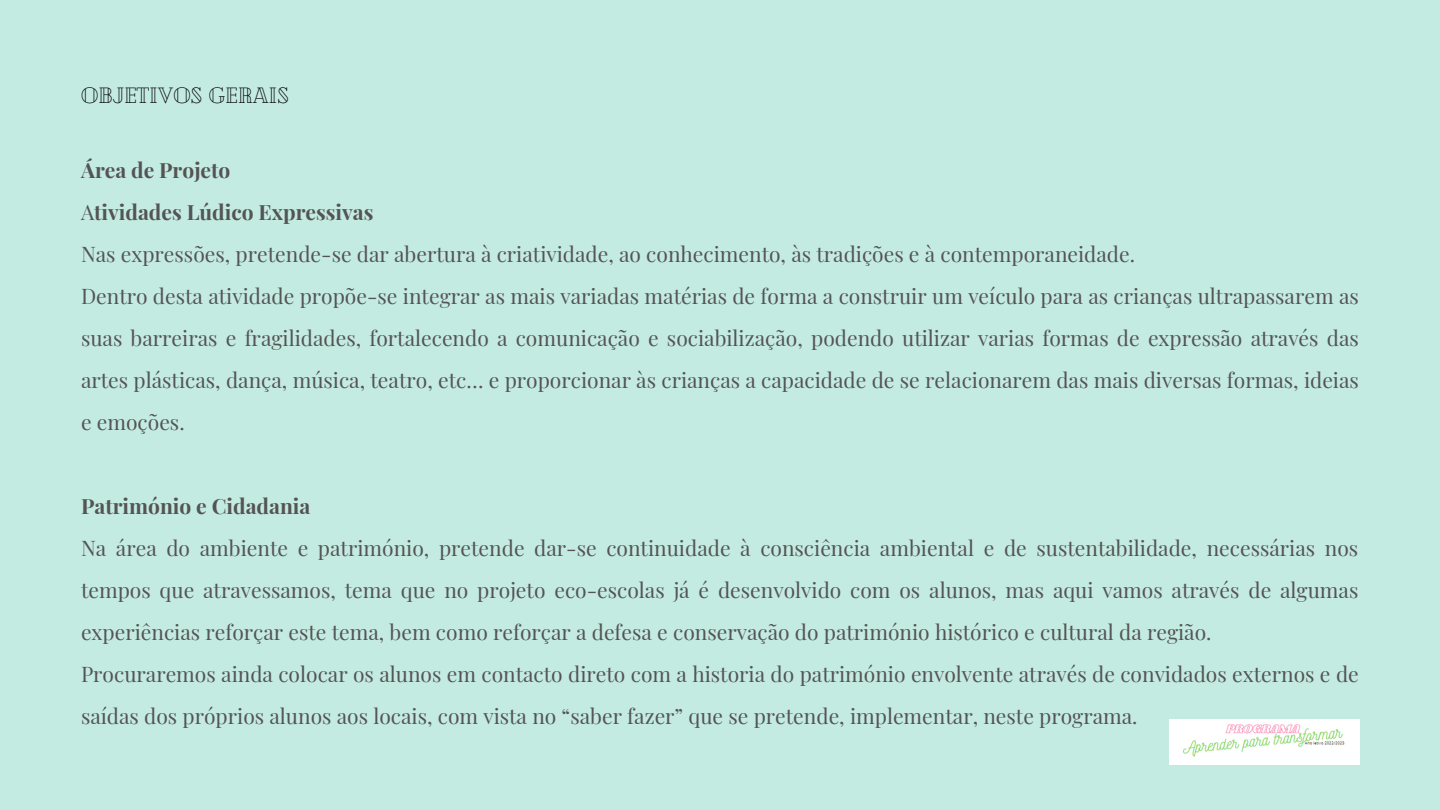
<style>
.page{position:relative;width:1440px;height:810px;background:#c3ebe2}
.page>*{position:absolute;margin:0;border:0;box-sizing:border-box;transform-origin:0 0}
.t1{font:22px "Cheque";color:#000}
.t2{font:21px/42px "Playfair Display";color:#545454}
.t3{font:700 21px "Playfair Display";color:#545454}
.s1{font-weight:700}
</style>
<div class="page">
<img style="left:1169px;top:719px;width:190px;height:46px">
<p class="t1" style="left:81px;top:81px;width:209px">OBJETIVOS GERAIS</p>
<p class="t2" style="left:81px;top:148px;width:1279px"><span class="s1">Área de Projeto<br></span>A<span class="s1">tividades Lúdico Expressivas<br></span>Nas expressões, pretende-se dar abertura à criatividade, ao conhecimento, às tradições e à contemporaneidade.<br>Dentro desta atividade propõe-se integrar as mais variadas matérias de forma a construir um veículo para as crianças ultrapassarem as suas barreiras e fragilidades, fortalecendo a comunicação e sociabilização, podendo utilizar varias formas de expressão através das artes plásticas, dança, música, teatro, etc… e proporcionar às crianças a capacidade de se relacionarem das mais diversas formas, ideias e emoções.</p>
<p class="t3" style="left:81px;top:491px;width:231px">Património e Cidadania</p>
<p class="t2" style="left:81px;top:526px;width:1279px">Na área do ambiente e património, pretende dar-se continuidade à consciência ambiental e de sustentabilidade, necessárias nos tempos que atravessamos, tema que no projeto eco-escolas já é desenvolvido com os alunos, mas aqui vamos através de algumas experiências reforçar este tema, bem como reforçar a defesa e conservação do património histórico e cultural da região.<br>Procuraremos ainda colocar os alunos em contacto direto com a historia do património envolvente através de convidados externos e de saídas dos próprios alunos aos locais, com vista no “saber fazer” que se pretende, implementar, neste programa.</p>
</div>
